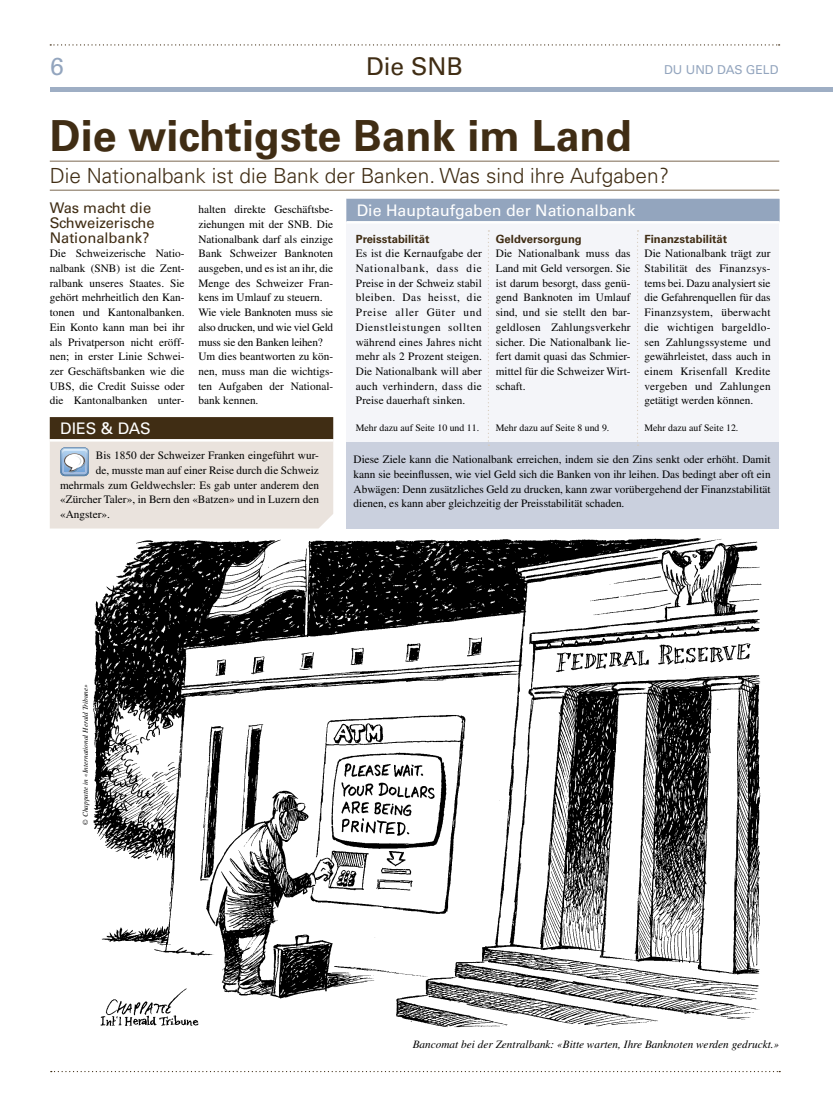
<style>
.page{position:relative;width:833px;height:1117px;background:#fff}
.page>*{position:absolute;margin:0;border:0;box-sizing:border-box;transform-origin:0 0}
.t1{font:700 42.88px "Univers CE";color:#402d14}
.t2{font:500 24.5px "Univers CE";color:#402d14}
.t3{font:500 24.5px "Univers CE";color:#93a5be}
.t4{font:300 20.88px "Univers CE";color:#402d14}
.t5{font:500 15.88px "Univers CE";color:#fff}
.t6{font:500 14.75px/14.8px "Univers CE";color:#402d14}
.t7{font:500 12.25px "Univers CE";color:#93a5be}
.t8{font:11.25px/14.8px "Times";color:#000;text-align:justify}
.t9{font:italic 11.25px "Times";color:#000}
.t10{font:700 11.25px "Univers CE";color:#402d14}
.t11{font:9.75px "Times";color:#000}
.t12{font:italic 7.38px "Times";color:#000}
</style>
<div class="page">
<div style="left:50px;top:87px;width:783px;height:5px;background:#9eaec4"></div>
<svg style="left:50px;top:44px;width:729px;height:2px"></svg>
<div style="left:346px;top:199px;width:433px;height:322px;background:#f4f5f9"></div>
<div style="left:346px;top:199px;width:433px;height:23px;background:#93a5be"></div>
<hr style="left:346px;top:221px;width:433px;height:2px;background:#fff">
<img style="left:93px;top:538px;width:668px;height:490px">
<div style="left:347px;top:442px;width:432px;height:86px;background:#cad0de"></div>
<hr style="left:50px;top:160px;width:729px;height:2px;background:#948471">
<hr style="left:50px;top:189px;width:729px;height:2px;background:#948471">
<svg style="left:488px;top:230px;width:1px;height:215px"></svg>
<svg style="left:637px;top:230px;width:1px;height:215px"></svg>
<svg style="left:50px;top:417px;width:283px;height:111px;background:#c7beb5"></svg>
<img style="left:62px;top:449px;width:25px;height:5px">
<h2 class="t3" style="left:50px;top:52px;width:15px">6</h2>
<h2 class="t2" style="left:366px;top:52px;width:98px">Die SNB</h2>
<p class="t7" style="left:664px;top:62px;width:116px">DU UND DAS GELD</p>
<h1 class="t1" style="left:50px;top:111px;width:584px">Die wichtigste Bank im Land</h1>
<h3 class="t4" style="left:50px;top:163px;width:621px">Die Nationalbank ist die Bank der Banken. Was sind ihre Aufgaben?</h3>
<h3 class="t6" style="left:50px;top:201px;width:106px">Was macht die<br>Schweizerische<br>Nationalbank?</h3>
<p class="t8" style="left:50px;top:246px;width:136px">Die Schweizerische Natio&shy;nalbank (SNB) ist die Zent&shy;ralbank unseres Staates. Sie gehört mehrheitlich den Kan&shy;tonen und Kantonalbanken.<br>Ein Konto kann man bei ihr als Privatperson nicht eröff&shy;nen; in erster Linie Schwei&shy;zer Geschäftsbanken wie die UBS, die Credit Suisse oder die Kantonalbanken unter-</p>
<p class="t8" style="left:198px;top:202px;width:136px;text-align:left">halten direkte Geschäftsbe&shy;ziehungen mit der SNB. Die<br>Nationalbank darf als einzige<br>Bank Schweizer Banknoten ausgeben, und es ist an ihr, die<br>Menge des Schweizer Fran&shy;kens im Umlauf zu steuern.<br>Wie viele Banknoten muss sie also drucken, und wie viel Geld muss sie den Banken leihen?<br>Um dies beantworten zu kön&shy;nen, muss man die wichtigs&shy;ten Aufgaben der National&shy;bank kennen.</p>
<h3 class="t5" style="left:60px;top:419px;width:92px">DIES &amp; DAS</h3>
<p class="t8" style="left:96px;top:448px;width:224px">Bis 1850 der Schweizer Franken eingeführt wur-</p>
<p class="t8" style="left:96px;top:462px;width:225px">de, musste man auf einer Reise durch die Schweiz</p>
<p class="t8" style="left:60px;top:477px;width:260px">mehrmals zum Geldwechsler: Es gab unter anderem den</p>
<p class="t8" style="left:60px;top:492px;width:260px">«Zürcher Taler», in Bern den «Batzen» und in Luzern den</p>
<p class="t8" style="left:60px;top:506px;width:51px">«Angster».</p>
<h3 class="t5" style="left:357px;top:201px;width:280px">Die Hauptaufgaben der Nationalbank</h3>
<p class="t10" style="left:356px;top:232px;width:75px">Preisstabilität</p>
<p class="t8" style="left:356px;top:246px;width:128px">Es ist die Kernaufgabe der Nationalbank, dass die Preise in der Schweiz stabil bleiben. Das heisst, die Preise aller Güter und Dienstleistungen sollten während eines Jahres nicht mehr als 2 Prozent steigen.<br>Die Nationalbank will aber auch verhindern, dass die Preise dauerhaft sinken.</p>
<p class="t10" style="left:496px;top:232px;width:87px">Geldversorgung</p>
<p class="t8" style="left:496px;top:246px;width:137px">Die Nationalbank muss das Land mit Geld versorgen. Sie ist darum besorgt, dass genü&shy;gend Banknoten im Umlauf sind, und sie stellt den bar&shy;geldlosen Zahlungsverkehr sicher. Die Nationalbank lie&shy;fert damit quasi das Schmier&shy;mittel für die Schweizer Wirt&shy;schaft.</p>
<p class="t10" style="left:644px;top:232px;width:84px">Finanzstabilität</p>
<p class="t8" style="left:644px;top:246px;width:128px">Die Nationalbank trägt zur Stabilität des Finanzsys&shy;tems bei. Dazu analysiert sie die Gefahrenquellen für das Finanzsystem, überwacht die wichtigen bargeldlo&shy;sen Zahlungssysteme und gewährleistet, dass auch in einem Krisenfall Kredite vergeben und Zahlungen getätigt werden können.</p>
<p class="t11" style="left:356px;top:422px;width:125px">Mehr dazu auf Seite 10 und 11.</p>
<p class="t11" style="left:496px;top:422px;width:115px">Mehr dazu auf Seite 8 und 9.</p>
<p class="t11" style="left:644px;top:422px;width:95px">Mehr dazu auf Seite 12.</p>
<p class="t8" style="left:354px;top:452px;width:418px">Diese Ziele kann die Nationalbank erreichen, indem sie den Zins senkt oder erhöht. Damit kann sie beeinflussen, wie viel Geld sich die Banken von ihr leihen. Das bedingt aber oft ein Abwägen: Denn zusätzliches Geld zu drucken, kann zwar vorübergehend der Finanzstabilität dienen, es kann aber gleichzeitig der Preisstabilität schaden.</p>
<p class="t12" style="left:81px;top:824px;width:142px;rotate:-90deg">© Chappatte in «International Herald Tribune»</p>
<p class="t9" style="left:413px;top:1037px;width:368px">Bancomat bei der Zentralbank: «Bitte warten, Ihre Banknoten werden gedruckt.»</p>
</div>
